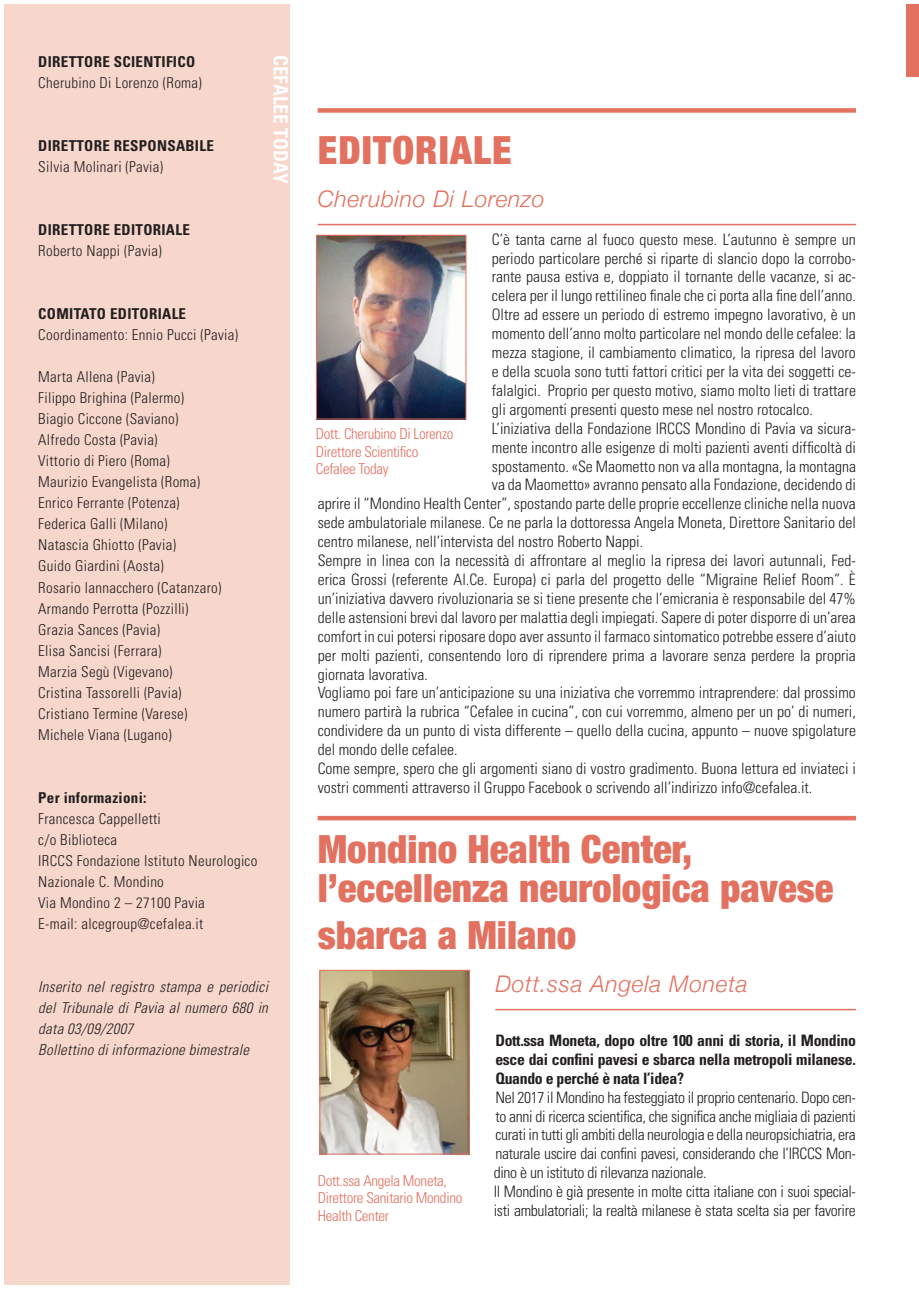
<style>
.page{position:relative;width:919px;height:1289px;background:#fff}
.page>*{position:absolute;margin:0;border:0;box-sizing:border-box;transform-origin:0 0}
.t1{font:900 condensed 39px/39px "Helvetica Neue";color:#e27160}
.t2{font:italic 300 22.95px "Helvetica Neue";letter-spacing:.03em;color:#e27160}
.t3{font:700 condensed 19.5px "Univers";color:#fff}
.t4{font:300 condensed 15.75px "Univers";color:#231f20}
.t5{font:300 condensed 15.75px/18.9px "Univers";letter-spacing:-.02em;color:#231f20}
.t6{font:700 condensed 15.75px/18.9px "Univers";letter-spacing:-.02em;color:#231f20;text-align:justify}
.t7{font:300 condensed 15px/21px "Univers";letter-spacing:.02em;color:#231f20}
.t8{font:italic 300 condensed 15px/21px "Univers";letter-spacing:.02em;color:#231f20}
.t9{font:300 condensed 15px/17.4px "Univers";letter-spacing:-.02em;color:#e27160}
.t10{font:700 condensed 15px "Univers";letter-spacing:.02em;color:#231f20}
</style>
<div class="page">
<div style="left:906px;top:4px;width:12px;height:73px;background:#e27160"></div>
<div style="left:317px;top:108px;width:538px;height:5px;background:#e27160"></div>
<hr style="left:317px;top:224px;width:538px;height:1px;background:#e27160">
<div style="left:317px;top:815px;width:538px;height:5px;background:#e27160"></div>
<hr style="left:495px;top:1008px;width:360px;height:2px;background:#e27160">
<div style="left:4px;top:4px;width:285px;height:1280px;background:#f7d7cb"></div>
<img style="left:318px;top:237px;width:146px;height:180px">
<div style="left:316px;top:235px;width:150px;height:184px;border:1px solid #e27160"></div>
<img style="left:321px;top:971px;width:147px;height:181px">
<div style="left:319px;top:969px;width:151px;height:185px;border:1px solid #e27160"></div>
<p class="t10" style="left:38px;top:53px;width:158px">DIRETTORE SCIENTIFICO</p>
<p class="t7" style="left:38px;top:72px;width:165px">Cherubino Di Lorenzo (Roma)</p>
<p class="t10" style="left:38px;top:137px;width:177px">DIRETTORE RESPONSABILE</p>
<p class="t7" style="left:38px;top:156px;width:126px">Silvia Molinari (Pavia)</p>
<p class="t10" style="left:38px;top:221px;width:153px">DIRETTORE EDITORIALE</p>
<p class="t7" style="left:38px;top:240px;width:125px">Roberto Nappi (Pavia)</p>
<p class="t10" style="left:38px;top:305px;width:149px">COMITATO EDITORIALE</p>
<p class="t7" style="left:38px;top:324px;width:201px">Coordinamento: Ennio Pucci (Pavia)</p>
<p class="t7" style="left:38px;top:366px;width:185px">Marta Allena (Pavia)<br>Filippo Brighina (Palermo)<br>Biagio Ciccone (Saviano)<br>Alfredo Costa (Pavia)<br>Vittorio di Piero (Roma)<br>Maurizio Evangelista (Roma)<br>Enrico Ferrante (Potenza)<br>Federica Galli (Milano)<br>Natascia Ghiotto (Pavia)<br>Guido Giardini (Aosta)<br>Rosario Iannacchero (Catanzaro)<br>Armando Perrotta (Pozzilli)<br>Grazia Sances (Pavia)<br>Elisa Sancisi (Ferrara)<br>Marzia Segù (Vigevano)<br>Cristina Tassorelli (Pavia)<br>Cristiano Termine (Varese)<br>Michele Viana (Lugano)</p>
<p class="t3" style="left:293px;top:55px;width:130px;rotate:90deg">cefalee today</p>
<p class="t10" style="left:38px;top:788px;width:110px">Per informazioni:</p>
<p class="t7" style="left:38px;top:807px;width:221px">Francesca Cappelletti<br>c/o Biblioteca<br>IRCCS Fondazione Istituto Neurologico<br>Nazionale C. Mondino<br>Via Mondino 2 – 27100 Pavia<br>E-mail: alcegroup@cefalea.it</p>
<p class="t8" style="left:38px;top:975px;width:231px">Inserito nel registro stampa e periodici del Tribunale di Pavia al numero 680 in data 03/09/2007<br>Bollettino di informazione bimestrale</p>
<h1 class="t1" style="left:317px;top:130px;width:21px">EDITORIALE</h1>
<h2 class="t2" style="left:317px;top:180px;width:228px">Cherubino Di Lorenzo</h2>
<p class="t4" style="left:492px;top:229px;width:365px">C’è tanta carne al fuoco questo mese. L’autunno è sempre un</p>
<p class="t4" style="left:492px;top:248px;width:365px">periodo particolare perché si riparte di slancio dopo la corrobo-</p>
<p class="t4" style="left:492px;top:267px;width:365px">rante pausa estiva e, doppiato il tornante delle vacanze, si ac-</p>
<p class="t4" style="left:492px;top:286px;width:365px">celera per il lungo rettilineo finale che ci porta alla fine dell’anno.</p>
<p class="t4" style="left:492px;top:305px;width:365px">Oltre ad essere un periodo di estremo impegno lavorativo, è un</p>
<p class="t4" style="left:492px;top:324px;width:365px">momento dell’anno molto particolare nel mondo delle cefalee: la</p>
<p class="t4" style="left:492px;top:343px;width:365px">mezza stagione, il cambiamento climatico, la ripresa del lavoro</p>
<p class="t4" style="left:492px;top:362px;width:365px">e della scuola sono tutti fattori critici per la vita dei soggetti ce-</p>
<p class="t4" style="left:492px;top:381px;width:365px">falalgici. Proprio per questo motivo, siamo molto lieti di trattare</p>
<p class="t4" style="left:492px;top:400px;width:322px">gli argomenti presenti questo mese nel nostro rotocalco.</p>
<p class="t4" style="left:492px;top:418px;width:365px">L’iniziativa della Fondazione IRCCS Mondino di Pavia va sicura-</p>
<p class="t4" style="left:492px;top:437px;width:365px">mente incontro alle esigenze di molti pazienti aventi difficoltà di</p>
<p class="t4" style="left:492px;top:456px;width:365px">spostamento. «Se Maometto non va alla montagna, la montagna</p>
<p class="t4" style="left:492px;top:475px;width:365px">va da Maometto» avranno pensato alla Fondazione, decidendo di</p>
<p class="t4" style="left:317px;top:494px;width:539px">aprire il “Mondino Health Center”, spostando parte delle proprie eccellenze cliniche nella nuova</p>
<p class="t4" style="left:317px;top:513px;width:539px">sede ambulatoriale milanese. Ce ne parla la dottoressa Angela Moneta, Direttore Sanitario del</p>
<p class="t4" style="left:317px;top:532px;width:327px">centro milanese, nell’intervista del nostro Roberto Nappi.</p>
<p class="t4" style="left:317px;top:551px;width:539px">Sempre in linea con la necessità di affrontare al meglio la ripresa dei lavori autunnali, Fed-</p>
<p class="t4" style="left:317px;top:570px;width:539px">erica Grossi (referente Al.Ce. Europa) ci parla del progetto delle “Migraine Relief Room”. È</p>
<p class="t4" style="left:317px;top:589px;width:539px">un’iniziativa davvero rivoluzionaria se si tiene presente che l’emicrania è responsabile del 47%</p>
<p class="t4" style="left:317px;top:607px;width:539px">delle astensioni brevi dal lavoro per malattia degli impiegati. Sapere di poter disporre di un’area</p>
<p class="t4" style="left:317px;top:626px;width:540px">comfort in cui potersi riposare dopo aver assunto il farmaco sintomatico potrebbe essere d’aiuto</p>
<p class="t4" style="left:317px;top:645px;width:539px">per molti pazienti, consentendo loro di riprendere prima a lavorare senza perdere la propria</p>
<p class="t4" style="left:317px;top:664px;width:112px">giornata lavorativa.</p>
<p class="t4" style="left:317px;top:683px;width:539px">Vogliamo poi fare un’anticipazione su una iniziativa che vorremmo intraprendere: dal prossimo</p>
<p class="t4" style="left:317px;top:702px;width:539px">numero partirà la rubrica “Cefalee in cucina”, con cui vorremmo, almeno per un po’ di numeri,</p>
<p class="t4" style="left:317px;top:721px;width:540px">condividere da un punto di vista differente – quello della cucina, appunto – nuove spigolature</p>
<p class="t4" style="left:317px;top:740px;width:141px">del mondo delle cefalee.</p>
<p class="t4" style="left:317px;top:759px;width:539px">Come sempre, spero che gli argomenti siano di vostro gradimento. Buona lettura ed inviateci i</p>
<p class="t4" style="left:317px;top:778px;width:496px">vostri commenti attraverso il Gruppo Facebook o scrivendo all’indirizzo info@cefalea.it.</p>
<h1 class="t1" style="left:317px;top:829px;width:517px">Mondino Health Center, l’eccellenza neurologica pavese</h1>
<h1 class="t1" style="left:317px;top:914px;width:260px">sbarca a Milano</h1>
<h2 class="t2" style="left:495px;top:965px;width:254px">Dott.ssa Angela Moneta</h2>
<p class="t6" style="left:495px;top:1030px;width:362px">Dott.ssa Moneta, dopo oltre 100 anni di storia, il Mondino esce dai confini pavesi e sbarca nella metropoli milanese.<br>Quando e perché è nata l’idea?</p>
<p class="t5" style="left:493px;top:1087px;width:364px">Nel 2017 il Mondino ha festeggiato il proprio centenario. Dopo cen&shy;to anni di ricerca scientifica, che significa anche migliaia di pazienti curati in tutti gli ambiti della neurologia e della neuropsichiatria, era naturale uscire dai confini pavesi, considerando che l’IRCCS Mon&shy;dino è un istituto di rilevanza nazionale.<br>Il Mondino è già presente in molte citta italiane con i suoi special&shy;isti ambulatoriali; la realtà milanese è stata scelta sia per favorire</p>
<p class="t9" style="left:316px;top:425px;width:139px">Dott. Cherubino Di Lorenzo<br>Direttore Scientifico<br>Cefalee Today</p>
<p class="t9" style="left:317px;top:1171px;width:146px">Dott.ssa Angela Moneta,<br>Direttore Sanitario Mondino<br>Health Center</p>
</div>
